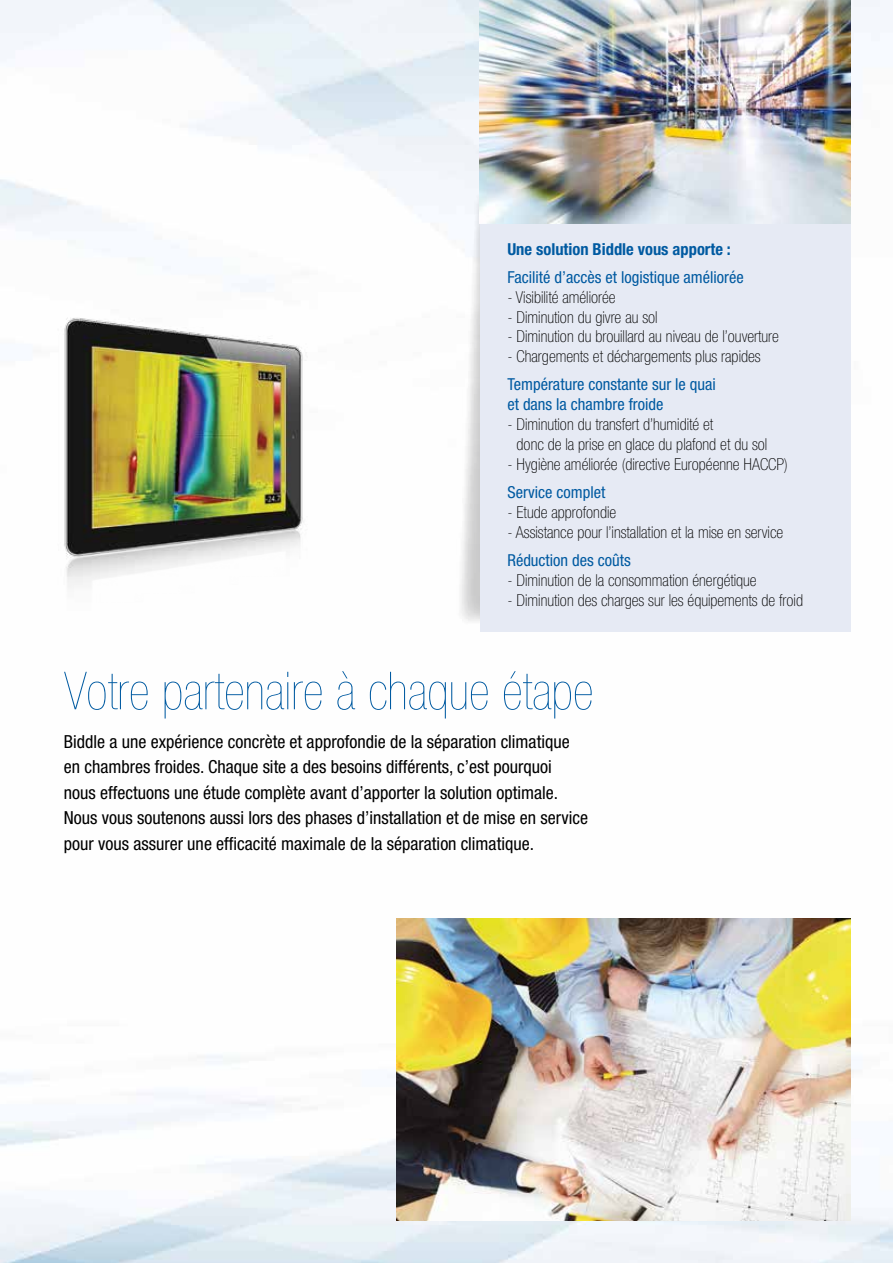
<style>
.page{position:relative;width:893px;height:1263px;background:#fff}
.page>*{position:absolute;margin:0;border:0;box-sizing:border-box;transform-origin:0 0}
.t1{font:900 condensed 52.5px "Helvetica Neue";color:#005aa1}
.t2{font:condensed 18px/25.5px "Helvetica Neue";color:#000}
.t3{font:100 condensed 16.5px/19.8px "Helvetica Neue";color:#000}
.t4{font:condensed 16.5px/19.8px "Helvetica Neue";color:#005aa1}
.t5{font:700 condensed 16.5px "Helvetica Neue";color:#005aa1}
</style>
<div class="page">
<img style="left:0;top:0;width:893px;height:1263px">
<img style="left:445px;top:170px;width:35px;height:470px">
<img style="left:396px;top:918px;width:454px;height:302px">
<img style="left:16px;top:285px;width:349px;height:362px">
<div style="left:480px;top:194px;width:370px;height:437px;background:#e6eaf4"></div>
<img style="left:480px;top:0;width:370px;height:224px">
<p class="t5" style="left:507px;top:239px;width:225px">Une solution Biddle vous apporte :</p>
<p class="t4" style="left:507px;top:267px;width:238px">Facilité d’accès et logistique améliorée</p>
<p class="t3" style="left:507px;top:287px;width:110px">- Visibilité améliorée</p>
<p class="t3" style="left:507px;top:307px;width:152px">- Diminution du givre au sol</p>
<p class="t3" style="left:507px;top:327px;width:273px">- Diminution du brouillard au niveau de l’ouverture</p>
<p class="t3" style="left:507px;top:346px;width:255px">- Chargements et déchargements plus rapides</p>
<p class="t4" style="left:507px;top:375px;width:210px">Température constante sur le quai et dans la chambre froide</p>
<p class="t3" style="left:517px;top:414px;width:252px;text-indent:-9px">- Diminution du transfert d’humidité et<br>donc de la prise en glace du plafond et du sol</p>
<p class="t3" style="left:507px;top:454px;width:282px">- Hygiène améliorée (directive Européenne HACCP)</p>
<p class="t4" style="left:507px;top:482px;width:100px">Service complet</p>
<p class="t3" style="left:507px;top:502px;width:110px">- Etude approfondie</p>
<p class="t3" style="left:507px;top:522px;width:277px">- Assistance pour l’installation et la mise en service</p>
<p class="t4" style="left:507px;top:550px;width:125px">Réduction des coûts</p>
<p class="t3" style="left:507px;top:570px;width:251px">- Diminution de la consommation énergétique</p>
<p class="t3" style="left:507px;top:590px;width:297px">- Diminution des charges sur les équipements de froid</p>
<h1 class="t1" style="left:64px;top:662px;width:531px">Votre partenaire à chaque étape</h1>
<p class="t2" style="left:64px;top:728px;width:526px">Biddle a une expérience concrète et approfondie de la séparation climatique en chambres froides. Chaque site a des besoins différents, c’est pourquoi nous effectuons une étude complète avant d’apporter la solution optimale.<br>Nous vous soutenons aussi lors des phases d’installation et de mise en service pour vous assurer une efficacité maximale de la séparation climatique.</p>
</div>
